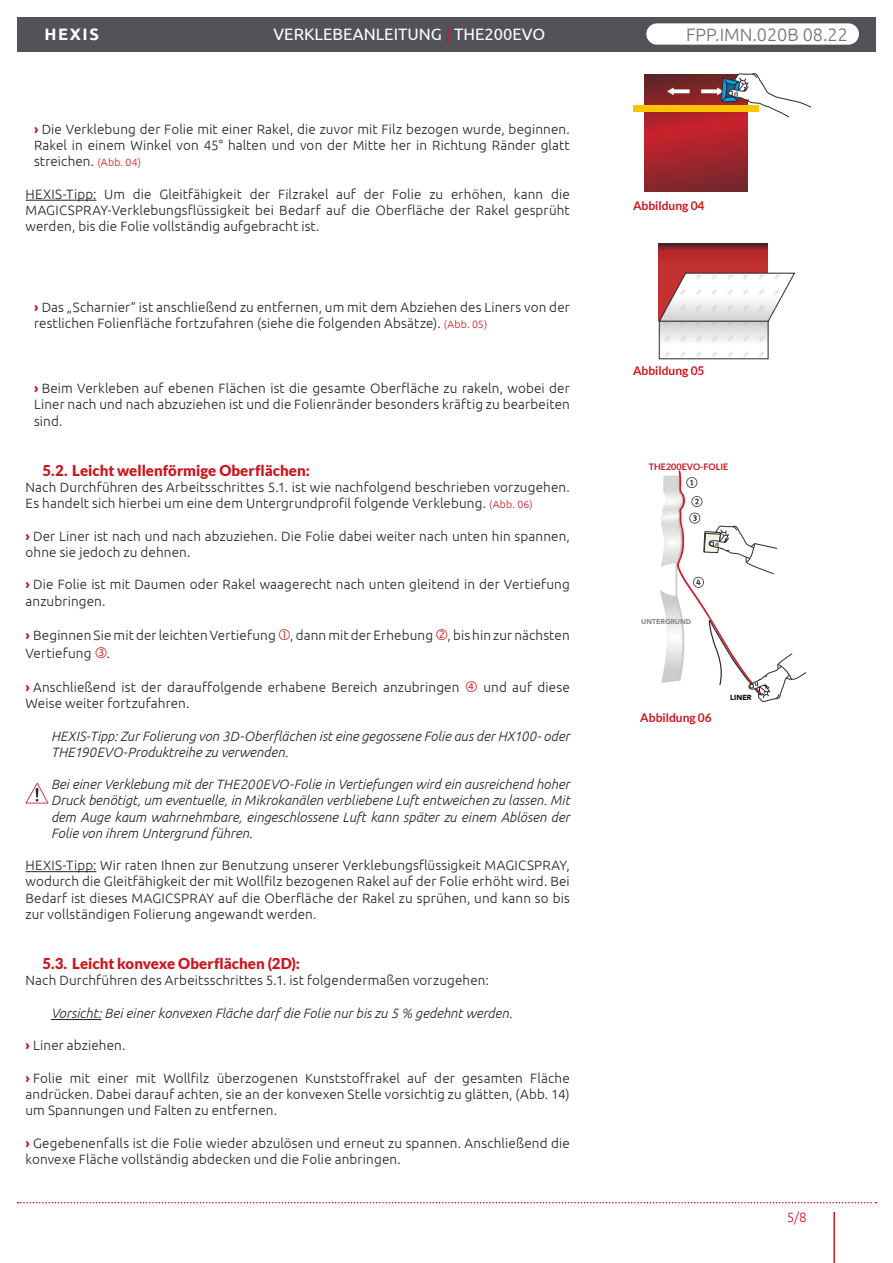
<style>
.page{position:relative;width:893px;height:1263px;background:#fff}
.page>*{position:absolute;margin:0;border:0;box-sizing:border-box;transform-origin:0 0}
.t1{font:300 18px "Ubuntu";color:#6f7073}
.t2{font:16.5px "Ubuntu";color:#fff}
.t3{font:700 16.5px "Ubuntu";letter-spacing:.1em;color:#fff}
.t4{font:900 15px "Lato";color:#cd151d}
.t5{font:300 13.5px/16.2px "Ubuntu";letter-spacing:.01em;color:#231f20}
.avertissement{font:italic 300 13.5px/16.2px "Ubuntu";color:#231f20}
.t6{font:300 13.5px "Ubuntu";color:#cd151d}
.légende{font:700 12px "Lato";color:#cd151d}
.t7{font:700 9px "Lato";color:#cd151d}
.t8{font:900 7.35px "Avenir LT Std";color:#000}
.t9{font:900 7.05px "Avenir LT Std";color:#878787}
.s1{color:#cd151d}
.s2{font-weight:700;color:#cd151d}
.s3{font-size:10.5px;color:#cd151d}
</style>
<div class="page">
<svg style="left:18px;top:1202px;width:858px;height:1px"></svg>
<hr style="left:833px;top:1212px;width:2px;height:51px;background:#cd151d">
<div style="left:17px;top:17px;width:859px;height:34px;background:#545259"></div>
<hr style="left:26px;top:200px;width:70px;height:1px;background:#231f20">
<hr style="left:26px;top:871px;width:70px;height:1px;background:#231f20">
<hr style="left:51px;top:1019px;width:50px;height:1px;background:#231f20">
<svg style="left:644px;top:75px;width:103px;height:116px"></svg>
<svg style="left:667px;top:87px;width:23px;height:8px"></svg>
<div style="left:633px;top:105px;width:125px;height:6px;background:#fdc500"></div>
<svg style="left:701px;top:73px;width:110px;height:45px"></svg>
<svg style="left:658px;top:244px;width:109px;height:77px"></svg>
<svg style="left:659px;top:257px;width:136px;height:101px"></svg>
<svg style="left:659px;top:470px;width:146px;height:232px"></svg>
<svg style="left:26px;top:783px;width:22px;height:20px"></svg>
<div style="left:646px;top:23px;width:213px;height:22px;background:#fff;border-radius:11px"></div>
<p class="t3" style="left:44px;top:25px;width:56px">HEXIS</p>
<p class="t2" style="left:273px;top:25px;width:273px">VERKLEBEANLEITUNG <span class="s1">|</span> THE200EVO</p>
<h1 class="t1" style="left:686px;top:24px;width:163px">FPP.IMN.020B 08.22</h1>
<p class="t5" style="left:34px;top:121px;width:537px;text-align:justify"><span class="s2">›</span> Die Verklebung der Folie mit einer Rakel, die zuvor mit Filz bezogen wurde, beginnen.<br>Rakel in einem Winkel von 45° halten und von der Mitte her in Richtung Ränder glatt streichen. <span class="s3">(Abb. 04)</span></p>
<p class="t5" style="left:26px;top:186px;width:546px;text-align:justify">HEXIS-Tipp: Um die Gleitfähigkeit der Filzrakel auf der Folie zu erhöhen, kann die MAGICSPRAY-Verklebungsflüssigkeit bei Bedarf auf die Oberfläche der Rakel gesprüht werden, bis die Folie vollständig aufgebracht ist.</p>
<p class="t5" style="left:34px;top:299px;width:537px"><span class="s2">›</span> Das „Scharnier” ist anschließend zu entfernen, um mit dem Abziehen des Liners von der restlichen Folienfläche fortzufahren (siehe die folgenden Absätze). <span class="s3">(Abb. 05)</span></p>
<p class="t5" style="left:34px;top:380px;width:537px;text-align:justify"><span class="s2">›</span> Beim Verkleben auf ebenen Flächen ist die gesamte Oberfläche zu rakeln, wobei der Liner nach und nach abzuziehen ist und die Folienränder besonders kräftig zu bearbeiten sind.</p>
<p class="t4" style="left:43px;top:462px;width:269px">5.2. Leicht wellenförmige Oberflächen:</p>
<p class="t5" style="left:26px;top:479px;width:546px">Nach Durchführen des Arbeitsschrittes 5.1. ist wie nachfolgend beschrieben vorzugehen.<br>Es handelt sich hierbei um eine dem Untergrundprofil folgende Verklebung. <span class="s3">(Abb. 06)</span></p>
<p class="t5" style="left:26px;top:528px;width:546px"><span class="s2">›</span> Der Liner ist nach und nach abzuziehen. Die Folie dabei weiter nach unten hin spannen, ohne sie jedoch zu dehnen.</p>
<p class="t5" style="left:26px;top:576px;width:546px"><span class="s2">›</span> Die Folie ist mit Daumen oder Rakel waagerecht nach unten gleitend in der Vertiefung anzubringen.</p>
<p class="t5" style="left:26px;top:626px;width:546px;line-height:18px"><span class="s2">›</span> Beginnen Sie mit der leichten Vertiefung , dann mit der Erhebung , bis hin zur nächsten<br>Vertiefung .</p>
<p class="t5" style="left:26px;top:679px;width:435px"><span class="s2">›</span> Anschließend ist der darauffolgende erhabene Bereich anzubringen</p>
<p class="t5" style="left:483px;top:679px;width:88px">und auf diese</p>
<p class="t5" style="left:26px;top:695px;width:166px">Weise weiter fortzufahren.</p>
<p class="avertissement" style="left:51px;top:727px;width:520px">HEXIS-Tipp: Zur Folierung von 3D-Oberflächen ist eine gegossene Folie aus der HX100- oder<br>THE190EVO-Produktreihe zu verwenden.</p>
<p class="avertissement" style="left:51px;top:776px;width:520px;text-align:justify">Bei einer Verklebung mit der THE200EVO-Folie in Vertiefungen wird ein ausreichend hoher Druck benötigt, um eventuelle, in Mikrokanälen verbliebene Luft entweichen zu lassen. Mit dem Auge kaum wahrnehmbare, eingeschlossene Luft kann später zu einem Ablösen der Folie von ihrem Untergrund führen.</p>
<p class="t5" style="left:26px;top:857px;width:546px;text-align:justify">HEXIS-Tipp: Wir raten Ihnen zur Benutzung unserer Verklebungsflüssigkeit MAGICSPRAY, wodurch die Gleitfähigkeit der mit Wollfilz bezogenen Rakel auf der Folie erhöht wird. Bei Bedarf ist dieses MAGICSPRAY auf die Oberfläche der Rakel zu sprühen, und kann so bis zur vollständigen Folierung angewandt werden.</p>
<p class="t4" style="left:43px;top:955px;width:259px">5.3. Leicht konvexe Oberflächen (2D):</p>
<p class="t5" style="left:26px;top:972px;width:465px">Nach Durchführen des Arbeitsschrittes 5.1. ist folgendermaßen vorzugehen:</p>
<p class="avertissement" style="left:51px;top:1005px;width:463px">Vorsicht: Bei einer konvexen Fläche darf die Folie nur bis zu 5 % gedehnt werden.</p>
<p class="t5" style="left:26px;top:1037px;width:101px"><span class="s2">›</span> Liner abziehen.</p>
<p class="t5" style="left:26px;top:1069px;width:546px;text-align:justify"><span class="s2">›</span> Folie mit einer mit Wollfilz überzogenen Kunststoffrakel auf der gesamten Fläche andrücken. Dabei darauf achten, sie an der konvexen Stelle vorsichtig zu glätten, (Abb. 14) um Spannungen und Falten zu entfernen.</p>
<p class="t5" style="left:26px;top:1134px;width:546px"><span class="s2">›</span> Gegebenenfalls ist die Folie wieder abzulösen und erneut zu spannen. Anschließend die konvexe Fläche vollständig abdecken und die Folie anbringen.</p>
<p class="légende" style="left:633px;top:199px;width:73px">Abbildung 04</p>
<p class="légende" style="left:633px;top:364px;width:73px">Abbildung 05</p>
<p class="t7" style="left:649px;top:461px;width:81px">THE200EVO-FOLIE</p>
<p class="t9" style="left:641px;top:617px;width:51px">UNTERGRUND</p>
<p class="légende" style="left:640px;top:711px;width:73px">Abbildung 06</p>
<p class="t8" style="left:730px;top:693px;width:23px">LINER</p>
<p class="t6" style="left:787px;top:1209px;width:22px">5/8</p>
</div>
